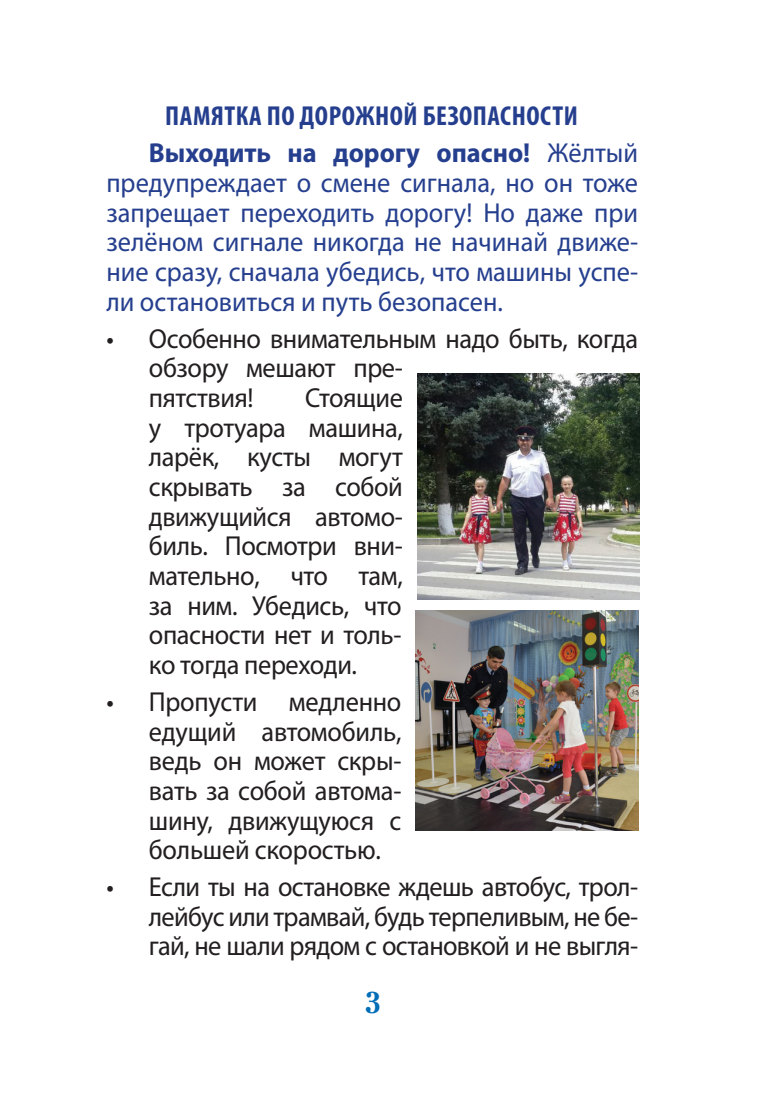
<style>
.page{position:relative;width:780px;height:1120px;background:#fff}
.page>*{position:absolute;margin:0;border:0;box-sizing:border-box;transform-origin:0 0}
.t1{font:700 30px "Petersburg C";color:#006eb7}
.t2{font:27.5px/29.8px "Myriad Pro";letter-spacing:-.015em;color:#231f20;text-align:justify;scale:.96 1}
.t3{font:27.5px/29.8px "Myriad Pro";color:#253f8e;text-align:justify;scale:.96 1}
.t4{font:700 condensed 27.5px/37.2px "Myriad Pro";letter-spacing:.02em;color:#253f8e}
.s1{font-stretch:normal}
.s2{font-weight:400;font-stretch:normal}
</style>
<div class="page">
<img style="left:417px;top:373px;width:222px;height:226px">
<img style="left:415px;top:610px;width:223px;height:221px">
<p class="t4" style="left:149px;top:97px;width:490px;text-indent:16px">ПАМЯТКА ПО ДОРОЖНОЙ БЕЗОПАСНОСТИ<br><span class="s1">Выходить на дорогу опасно!</span> <span class="s2">Жёлтый</span></p>
<p class="t3" style="left:106px;top:168px;width:555px">предупреждает о смене сигнала, но он тоже запрещает переходить дорогу! Но даже при зелёном сигнале никогда не начинай движе&shy;ние сразу, сначала убедись, что машины успе&shy;ли остановиться и путь безопасен.</p>
<p class="t2" style="left:149px;top:323px;width:511px;text-align:left;text-indent:-43px">• Особенно внимательным надо быть, когда обзору мешают пре-<br>пятствия!</p>
<p class="t2" style="left:149px;top:382px;width:266px;text-indent:156px">Стоящие у тротуара машина, ларёк, кусты могут скрывать за собой движущийся автомо&shy;биль. Посмотри вни&shy;мательно, что там, за ним. Убедись, что опасности нет и толь&shy;ко тогда переходи.</p>
<p class="t2" style="left:149px;top:686px;width:264px;text-indent:-43px">• Пропусти медленно едущий автомобиль, ведь он может скры&shy;вать за собой автома&shy;шину, движущуюся с большей скоростью.</p>
<p class="t2" style="left:149px;top:871px;width:511px;text-indent:-43px">• Если ты на остановке ждешь автобус, трол&shy;лейбус или трамвай, будь терпеливым, не бе&shy;гай, не шали рядом с остановкой и не выгля-</p>
<p class="t1" style="left:365px;top:984px;width:17px">3</p>
</div>
